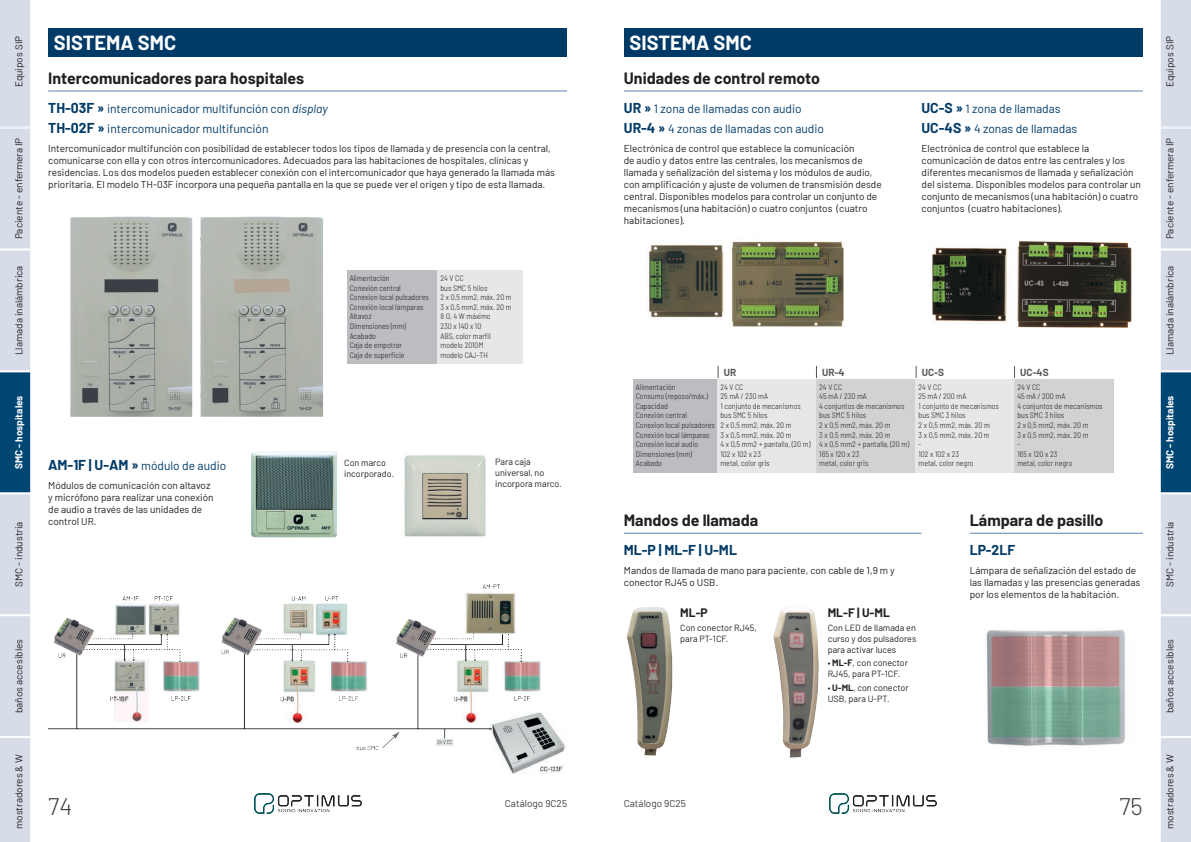
<style>
.page{position:relative;width:1191px;height:842px;background:#fff}
.page>*{position:absolute;margin:0;border:0;box-sizing:border-box;transform-origin:0 0}
.t1{font:300 24px "Barlow";color:#3e3e3f}
.t2{font:700 20px "Barlow";color:#fff}
.t3{font:700 16px "Barlow";color:#231f20}
.t4{font:700 14px "Barlow";color:#003a67}
.t5{font:12px "Barlow";color:#003a67}
.t6{font:700 12px "Barlow";color:#231f20}
.t7{font:10px/12px "Barlow";color:#231f20}
.t8{font:700 10px "Barlow";color:#fff}
.t9{font:10px "Barlow";color:#3e3e3f}
.t10{font:700 10px "Barlow";color:#57585a}
.t11{font:9px/10.8px "Barlow";color:#231f20}
.t12{font:300 semi-condensed 8px/9.6px "Barlow";color:#231f20}
.s1{font-weight:700;font-size:14px}
.s2{font-style:italic}
.s3{font-weight:700}
</style>
<div class="page">
<img style="left:254px;top:794px;width:107px;height:20px">
<img style="left:829px;top:794px;width:108px;height:20px">
<hr style="left:48px;top:90px;width:519px;height:1px;background:#5e83a9">
<div style="left:347px;top:270px;width:90px;height:94px;background:#bcbdc0"></div>
<div style="left:437px;top:270px;width:86px;height:94px;background:#e6e7e9"></div>
<img style="left:70px;top:216px;width:254px;height:201px">
<img style="left:251px;top:451px;width:86px;height:87px">
<img style="left:404px;top:455px;width:82px;height:82px">
<img style="left:48px;top:584px;width:517px;height:190px">
<svg style="left:0;top:0;width:31px;height:842px;background:#b9c9d9"></svg>
<div style="left:48px;top:28px;width:519px;height:29px;background:#003a67"></div>
<svg style="left:1160px;top:0;width:31px;height:842px;background:#b9c9d9"></svg>
<hr style="left:624px;top:90px;width:518px;height:1px;background:#5e83a9">
<img style="left:648px;top:244px;width:76px;height:74px">
<img style="left:731px;top:241px;width:113px;height:86px">
<img style="left:932px;top:247px;width:75px;height:75px">
<img style="left:1017px;top:241px;width:115px;height:87px">
<div style="left:633px;top:379px;width:85px;height:93px;background:#bcbdc0"></div>
<div style="left:717px;top:379px;width:100px;height:93px;background:#e6e7e9"></div>
<svg style="left:717px;top:366px;width:1px;height:12px"></svg>
<div style="left:816px;top:379px;width:99px;height:93px;background:#d1d2d4"></div>
<svg style="left:816px;top:366px;width:1px;height:12px"></svg>
<div style="left:915px;top:379px;width:100px;height:93px;background:#e6e7e9"></div>
<svg style="left:915px;top:366px;width:1px;height:12px"></svg>
<div style="left:1014px;top:379px;width:99px;height:93px;background:#d1d2d4"></div>
<svg style="left:1014px;top:366px;width:1px;height:12px"></svg>
<hr style="left:624px;top:533px;width:297px;height:1px;background:#5e83a9">
<img style="left:627px;top:607px;width:46px;height:149px">
<img style="left:773px;top:608px;width:46px;height:150px">
<hr style="left:969px;top:533px;width:173px;height:1px;background:#5e83a9">
<img style="left:986px;top:629px;width:139px;height:117px">
<div style="left:624px;top:28px;width:518px;height:29px;background:#003a67"></div>
<p class="t7" style="left:12px;top:87px;width:53px;rotate:-90deg">Equipos SIP</p>
<p class="t7" style="left:12px;top:239px;width:103px;rotate:-90deg">Paciente - enfermera IP</p>
<p class="t7" style="left:12px;top:355px;width:91px;rotate:-90deg">Llamada inalámbrica</p>
<p class="t8" style="left:11px;top:469px;width:75px;rotate:-90deg">SMC - hospitales</p>
<p class="t7" style="left:12px;top:587px;width:67px;rotate:-90deg">SMC - industria</p>
<p class="t7" style="left:12px;top:713px;width:76px;rotate:-90deg">baños accesibles</p>
<p class="t7" style="left:12px;top:829px;width:76px;rotate:-90deg">mostradores &amp; W</p>
<h2 class="t2" style="left:54px;top:28px;width:124px">SISTEMA SMC</h2>
<h3 class="t3" style="left:48px;top:66px;width:257px">Intercomunicadores para hospitales</h3>
<p class="t5" style="left:48px;top:100px;width:281px"><span class="s1">TH-03F »</span> intercomunicador multifunción con <span class="s2">display</span></p>
<p class="t7" style="left:48px;top:141px;width:508px">Intercomunicador multifunción con posibilidad de establecer todos los tipos de llamada y de presencia con la central, comunicarse con ella y con otros intercomunicadores. Adecuados para las habitaciones de hospitales, clínicas y residencias. Los dos modelos pueden establecer conexión con el intercomunicador que haya generado la llamada más prioritaria. El modelo TH-03F incorpora una pequeña pantalla en la que se puede ver el origen y tipo de esta llamada.</p>
<p class="t5" style="left:48px;top:120px;width:222px"><span class="s1">TH-02F »</span> intercomunicador multifunción</p>
<p class="t5" style="left:48px;top:457px;width:180px"><span class="s1">AM-1F | U-AM »</span> módulo de audio</p>
<p class="t7" style="left:48px;top:479px;width:167px">Módulos de comunicación con altavoz y micrófono para realizar una conexión de audio a través de las unidades de control UR.</p>
<h1 class="t1" style="left:48px;top:789px;width:26px">74</h1>
<p class="t12" style="left:350px;top:273px;width:81px">Alimentación<br>Conexión central<br>Conexion local pulsadores<br>Conexión local lámparas<br>Altavoz<br>Dimensiones (mm)<br>Acabado<br>Caja de empotrar<br>Caja de superficie</p>
<p class="t12" style="left:440px;top:273px;width:73px">24 V CC<br>bus SMC 5 hilos<br>2 x 0,5 mm2, máx. 20 m<br>3 x 0,5 mm2, máx. 20 m<br>8 Ω, 4 W máximo<br>230 x 140 x 10<br>ABS, color marfil modelo 2010M<br>modelo CAJ-TH</p>
<p class="t11" style="left:344px;top:457px;width:51px">Con marco incorporado.</p>
<p class="t11" style="left:495px;top:456px;width:68px">Para caja universal, no incorpora marco.</p>
<p class="t9" style="left:505px;top:796px;width:64px">Catálogo 9C25</p>
<h2 class="t2" style="left:629px;top:28px;width:124px">SISTEMA SMC</h2>
<h3 class="t3" style="left:624px;top:66px;width:198px">Unidades de control remoto</h3>
<p class="t5" style="left:624px;top:100px;width:179px"><span class="s1">UR »</span> 1 zona de llamadas con audio</p>
<p class="t7" style="left:624px;top:141px;width:259px">Electrónica de control que establece la comunicación<br>de audio y datos entre las centrales, los mecanismos de llamada y señalización del sistema y los módulos de audio, con amplificación y ajuste de volumen de transmisión desde central. Disponibles modelos para controlar un conjunto de mecanismos (una habitación) o cuatro conjuntos (cuatro habitaciones).</p>
<p class="t5" style="left:624px;top:120px;width:202px"><span class="s1">UR-4 »</span> 4 zonas de llamadas con audio</p>
<p class="t5" style="left:921px;top:100px;width:140px"><span class="s1">UC-S »</span> 1 zona de llamadas</p>
<p class="t7" style="left:921px;top:141px;width:221px">Electrónica de control que establece la comunicación de datos entre las centrales y los diferentes mecanismos de llamada y señalización del sistema. Disponibles modelos para controlar un conjunto de mecanismos (una habitación) o cuatro conjuntos (cuatro habitaciones).</p>
<p class="t5" style="left:921px;top:120px;width:157px"><span class="s1">UC-4S »</span> 4 zonas de llamadas</p>
<p class="t10" style="left:723px;top:365px;width:14px">UR</p>
<p class="t12" style="left:636px;top:381px;width:81px">Alimentación<br>Consumo (reposo/máx.)<br>Capacidad<br>Conexión central<br>Conexion local pulsadores<br>Conexión local lámparas<br>Conexión local audio<br>Dimensiones (mm)<br>Acabado</p>
<p class="t12" style="left:720px;top:381px;width:91px">24 V CC<br>25 mA / 230 mA<br>1 conjunto de mecanismos bus SMC 5 hilos<br>2 x 0,5 mm2, máx. 20 m<br>3 x 0,5 mm2, máx. 20 m<br>4 x 0,5 mm2 + pantalla, (20 m)<br>102 x 102 x 23<br>metal, color gris</p>
<p class="t10" style="left:822px;top:365px;width:24px">UR-4</p>
<p class="t12" style="left:819px;top:381px;width:91px">24 V CC<br>45 mA / 230 mA<br>4 conjuntos de mecanismos bus SMC 5 hilos<br>2 x 0,5 mm2, máx. 20 m<br>3 x 0,5 mm2, máx. 20 m<br>4 x 0,5 mm2 + pantalla, (20 m)<br>165 x 120 x 23<br>metal, color gris</p>
<p class="t10" style="left:921px;top:365px;width:24px">UC-S</p>
<p class="t12" style="left:918px;top:381px;width:82px">24 V CC<br>25 mA / 200 mA<br>1 conjunto de mecanismos bus SMC 3 hilos<br>2 x 0,5 mm2, máx. 20 m<br>3 x 0,5 mm2, máx. 20 m<br>-<br>102 x 102 x 23<br>metal, color negro</p>
<p class="t10" style="left:1020px;top:365px;width:30px">UC-4S</p>
<p class="t12" style="left:1017px;top:381px;width:87px">24 V CC<br>45 mA / 200 mA<br>4 conjuntos de mecanismos bus SMC 3 hilos<br>2 x 0,5 mm2, máx. 20 m<br>3 x 0,5 mm2, máx. 20 m<br>-<br>165 x 120 x 23<br>metal, color negro</p>
<h3 class="t3" style="left:624px;top:509px;width:136px">Mandos de llamada</h3>
<h3 class="t4" style="left:624px;top:540px;width:115px">ML-P | ML-F | U-ML</h3>
<p class="t7" style="left:624px;top:564px;width:272px">Mandos de llamada de mano para paciente, con cable de 1,9 m y conector RJ45 o USB.</p>
<p class="t6" style="left:680px;top:604px;width:29px">ML-P</p>
<p class="t11" style="left:680px;top:622px;width:78px">Con conector RJ45, para PT-1CF.</p>
<p class="t6" style="left:827px;top:604px;width:64px">ML-F | U-ML</p>
<p class="t11" style="left:827px;top:622px;width:90px;text-align:justify">Con LED de llamada en curso y dos pulsadores para activar luces</p>
<p class="t11" style="left:827px;top:657px;width:82px">• <span class="s3">ML-F</span>, con conector<br>RJ45, para PT-1CF.</p>
<p class="t11" style="left:827px;top:681px;width:83px">• <span class="s3">U-ML</span>, con conector<br>USB, para U-PT.</p>
<h3 class="t3" style="left:969px;top:509px;width:135px">Lámpara de pasillo</h3>
<h3 class="t4" style="left:969px;top:540px;width:47px">LP-2LF</h3>
<p class="t7" style="left:969px;top:564px;width:172px">Lámpara de señalización del estado de las llamadas y las presencias generadas por los elementos de la habitación.</p>
<p class="t9" style="left:624px;top:796px;width:64px">Catálogo 9C25</p>
<h1 class="t1" style="left:1119px;top:789px;width:25px">75</h1>
<p class="t7" style="left:1163px;top:87px;width:53px;rotate:-90deg">Equipos SIP</p>
<p class="t7" style="left:1163px;top:239px;width:103px;rotate:-90deg">Paciente - enfermera IP</p>
<p class="t7" style="left:1163px;top:355px;width:91px;rotate:-90deg">Llamada inalámbrica</p>
<p class="t8" style="left:1162px;top:469px;width:75px;rotate:-90deg">SMC - hospitales</p>
<p class="t7" style="left:1163px;top:587px;width:67px;rotate:-90deg">SMC - industria</p>
<p class="t7" style="left:1163px;top:713px;width:76px;rotate:-90deg">baños accesibles</p>
<p class="t7" style="left:1163px;top:829px;width:76px;rotate:-90deg">mostradores &amp; W</p>
</div>
